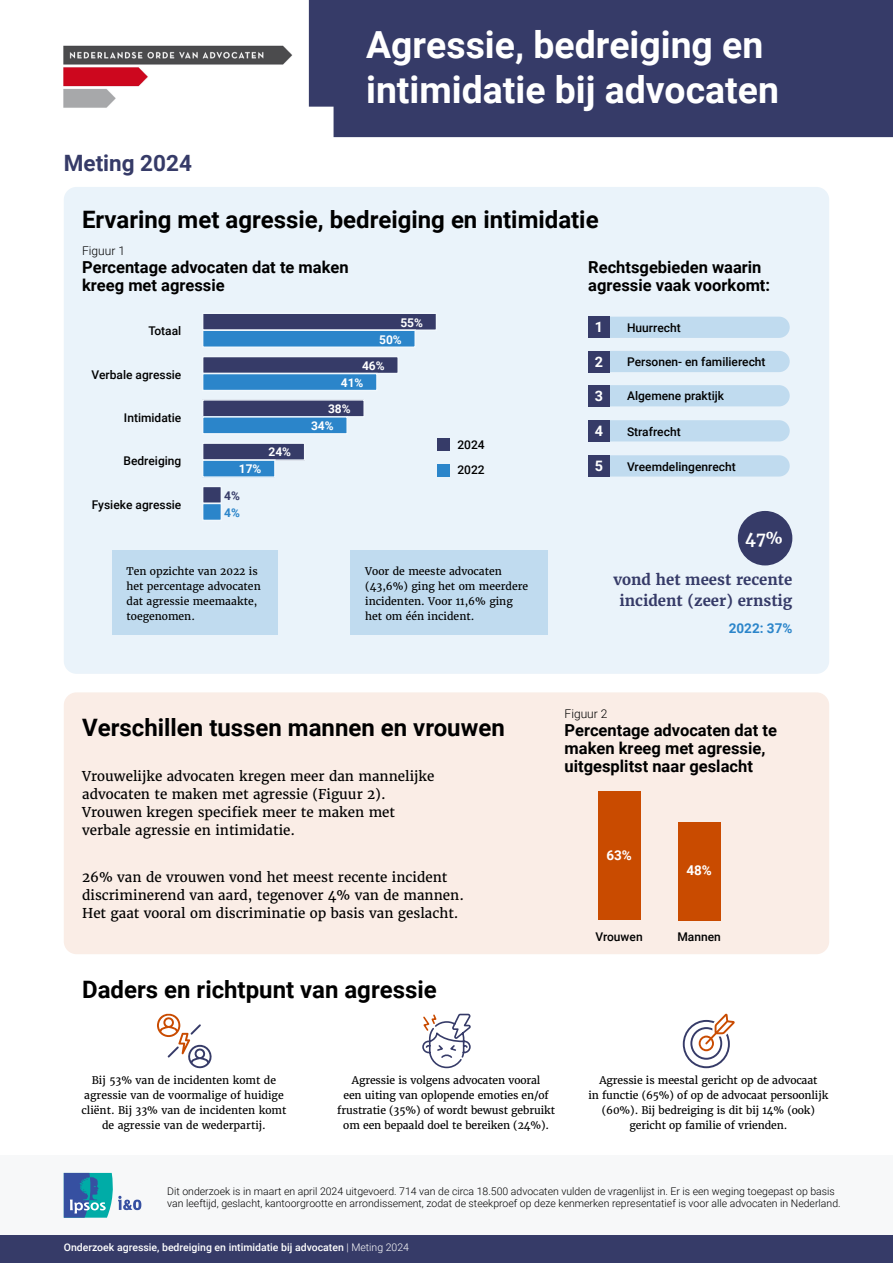
<style>
.page{position:relative;width:893px;height:1263px;background:#fff}
.page>*{position:absolute;margin:0;border:0;box-sizing:border-box;transform-origin:0 0}
.t1{font:700 37.35px/44.8px "Roboto";color:#fff}
.t2{font:700 24px "Roboto";color:#000}
.t3{font:700 22.5px "Roboto";color:#363b68}
.t4{font:700 16.5px/18px "Roboto";color:#000}
.t5{font:700 16.5px "Merriweather";color:#fff}
.t6{font:700 15px/21px "Merriweather";color:#363b68;text-align:center}
.t7{font:700 14.4px "Roboto";color:#fff}
.t8{font:13.5px/18px "Merriweather";color:#000}
.t9{font:700 13.5px "Roboto";color:#2b85ca}
.t10{font:700 13.5px "Roboto";color:#fff}
.t11{font:500 12px/25.7px "Roboto";color:#000}
.t12{font:700 12px/17px "Roboto";color:#fff}
.t13{font:300 12px "Roboto";color:#000}
.t14{font:700 12px "Roboto";color:#363b68}
.t15{font:700 12px "Roboto";color:#2b85ca}
.t16{font:10.5px/15px "Merriweather";color:#000;text-align:center}
.t17{font:300 10.5px/12.6px "Roboto";color:#000}
.t18{font:500 10.5px "Roboto";color:#fff}
.s1{font-weight:300}
</style>
<div class="page">
<div style="left:64px;top:692px;width:765px;height:262px;background:#faede6;border-radius:13px"></div>
<div style="left:64px;top:187px;width:765px;height:487px;background:#eaf3fa;border-radius:13px"></div>
<div style="left:0;top:1155px;width:893px;height:80px;background:#f7f8f9"></div>
<div style="left:600px;top:317px;width:190px;height:21px;background:#c0dbef;border-radius:11px"></div>
<div style="left:600px;top:351px;width:190px;height:21px;background:#c0dbef;border-radius:11px"></div>
<div style="left:600px;top:385px;width:190px;height:21px;background:#c0dbef;border-radius:11px"></div>
<div style="left:600px;top:420px;width:190px;height:21px;background:#c0dbef;border-radius:11px"></div>
<div style="left:600px;top:455px;width:190px;height:21px;background:#c0dbef;border-radius:11px"></div>
<div style="left:309px;top:0;width:584px;height:137px;background:#363b68"></div>
<img style="left:64px;top:45px;width:229px;height:63px">
<svg style="left:64px;top:1173px;width:77px;height:45px"></svg>
<div style="left:0;top:1235px;width:893px;height:28px;background:#363b68"></div>
<div style="left:598px;top:792px;width:42px;height:128px;background:#c94b00"></div>
<div style="left:678px;top:822px;width:42px;height:98px;background:#c94b00"></div>
<div style="left:203px;top:313px;width:233px;height:17px;background:#363b68"></div>
<div style="left:202px;top:312px;width:235px;height:19px;border:2px solid #f0f7fc"></div>
<div style="left:203px;top:330px;width:212px;height:17px;background:#2b85ca"></div>
<div style="left:202px;top:329px;width:214px;height:19px;border:2px solid #f0f7fc"></div>
<div style="left:203px;top:356px;width:195px;height:18px;background:#363b68"></div>
<div style="left:202px;top:356px;width:197px;height:18px;border:2px solid #f0f7fc"></div>
<div style="left:203px;top:374px;width:174px;height:17px;background:#2b85ca"></div>
<div style="left:202px;top:373px;width:176px;height:18px;border:2px solid #f0f7fc"></div>
<div style="left:203px;top:400px;width:161px;height:17px;background:#363b68"></div>
<div style="left:202px;top:399px;width:163px;height:19px;border:2px solid #f0f7fc"></div>
<div style="left:203px;top:417px;width:144px;height:17px;background:#2b85ca"></div>
<div style="left:202px;top:416px;width:146px;height:19px;border:2px solid #f0f7fc"></div>
<div style="left:203px;top:443px;width:102px;height:17px;background:#363b68"></div>
<div style="left:202px;top:442px;width:103px;height:19px;border:2px solid #f0f7fc"></div>
<div style="left:203px;top:460px;width:72px;height:17px;background:#2b85ca"></div>
<div style="left:202px;top:459px;width:74px;height:19px;border:2px solid #f0f7fc"></div>
<div style="left:202px;top:486px;width:20px;height:18px;background:#363b68;border:2px solid #f0f7fc"></div>
<div style="left:202px;top:503px;width:20px;height:18px;background:#2b85ca;border:2px solid #f0f7fc"></div>
<div style="left:112px;top:550px;width:165px;height:85px;background:#c0dbef"></div>
<div style="left:351px;top:550px;width:197px;height:85px;background:#c0dbef"></div>
<div style="left:437px;top:438px;width:13px;height:13px;background:#363b68"></div>
<div style="left:437px;top:464px;width:13px;height:12px;background:#2b85ca"></div>
<div style="left:738px;top:511px;width:54px;height:54px;background:#363b68;border-radius:50%"></div>
<div style="left:588px;top:317px;width:21px;height:21px;background:#363b68"></div>
<div style="left:588px;top:351px;width:21px;height:21px;background:#363b68"></div>
<div style="left:588px;top:385px;width:21px;height:21px;background:#363b68"></div>
<div style="left:588px;top:420px;width:21px;height:21px;background:#363b68"></div>
<div style="left:588px;top:455px;width:21px;height:21px;background:#363b68"></div>
<svg style="left:157px;top:1013px;width:55px;height:56px"></svg>
<svg style="left:422px;top:1013px;width:49px;height:56px"></svg>
<svg style="left:683px;top:1014px;width:52px;height:54px"></svg>
<h3 class="t3" style="left:64px;top:147px;width:130px">Meting 2024</h3>
<h1 class="t1" style="left:366px;top:21px;width:414px">Agressie, bedreiging en intimidatie bij advocaten</h1>
<h2 class="t2" style="left:82px;top:203px;width:518px">Ervaring met agressie, bedreiging en intimidatie</h2>
<p class="t13" style="left:82px;top:243px;width:44px">Figuur 1</p>
<h3 class="t4" style="left:82px;top:258px;width:268px">Percentage advocaten dat te maken kreeg met agressie</h3>
<p class="t11" style="left:148px;top:318px;width:34px">Totaal</p>
<p class="t12" style="left:379px;top:313px;width:45px;text-indent:21px">55%<br>50%</p>
<p class="t11" style="left:91px;top:361px;width:92px">Verbale agressie</p>
<p class="t12" style="left:341px;top:357px;width:45px;text-indent:21px">46%<br>41%</p>
<p class="t11" style="left:124px;top:404px;width:59px">Intimidatie</p>
<p class="t12" style="left:311px;top:400px;width:41px;text-indent:17px">38%<br>34%</p>
<p class="t11" style="left:124px;top:448px;width:59px">Bedreiging</p>
<p class="t12" style="left:269px;top:443px;width:24px">24%</p>
<p class="t12" style="left:239px;top:460px;width:24px">17%</p>
<p class="t11" style="left:92px;top:491px;width:91px">Fysieke agressie</p>
<p class="t14" style="left:224px;top:487px;width:17px">4%</p>
<p class="t15" style="left:224px;top:504px;width:17px">4%</p>
<p class="t11" style="left:457px;top:431px;width:29px">2024<br>2022</p>
<p class="t16" style="left:127px;top:564px;width:136px;text-align:left">Ten opzichte van 2022 is het percentage advocaten dat agressie meemaakte, toegenomen.</p>
<p class="t16" style="left:365px;top:564px;width:164px;text-align:left">Voor de meeste advocaten (43,6%) ging het om meerdere incidenten. Voor 11,6% ging het om één incident.</p>
<h2 class="t2" style="left:82px;top:711px;width:424px">Verschillen tussen mannen en vrouwen</h2>
<p class="t8" style="left:82px;top:767px;width:354px">Vrouwelijke advocaten kregen meer dan mannelijke advocaten te maken met agressie (Figuur 2).<br>Vrouwen kregen specifiek meer te maken met verbale agressie en intimidatie.</p>
<p class="t8" style="left:82px;top:868px;width:383px">26% van de vrouwen vond het meest recente incident discriminerend van aard, tegenover 4% van de mannen.<br>Het gaat vooral om discriminatie op basis van geslacht.</p>
<h2 class="t2" style="left:82px;top:972px;width:356px">Daders en richtpunt van agressie</h2>
<h3 class="t4" style="left:588px;top:258px;width:183px">Rechtsgebieden waarin agressie vaak voorkomt:</h3>
<h3 class="t7" style="left:595px;top:317px;width:10px">1</h3>
<h3 class="t7" style="left:595px;top:351px;width:10px">2</h3>
<h3 class="t7" style="left:595px;top:386px;width:10px">3</h3>
<h3 class="t7" style="left:595px;top:421px;width:10px">4</h3>
<h3 class="t7" style="left:595px;top:456px;width:10px">5</h3>
<p class="t11" style="left:627px;top:314px;width:55px">Huurrecht</p>
<p class="t11" style="left:627px;top:349px;width:140px">Personen- en familierecht</p>
<p class="t11" style="left:627px;top:383px;width:99px">Algemene praktijk</p>
<p class="t11" style="left:627px;top:418px;width:55px">Strafrecht</p>
<p class="t11" style="left:627px;top:453px;width:110px">Vreemdelingenrecht</p>
<h3 class="t5" style="left:745px;top:527px;width:39px">47%</h3>
<h3 class="t6" style="left:613px;top:569px;width:181px">vond het meest recente incident (zeer) ernstig</h3>
<p class="t9" style="left:729px;top:618px;width:65px">2022: 37%</p>
<p class="t13" style="left:565px;top:705px;width:44px">Figuur 2</p>
<h3 class="t4" style="left:565px;top:720px;width:214px">Percentage advocaten dat te maken kreeg met agressie, uitgesplitst naar geslacht</h3>
<p class="t10" style="left:606px;top:846px;width:27px">63%</p>
<p class="t10" style="left:686px;top:861px;width:27px">48%</p>
<p class="t11" style="left:596px;top:924px;width:49px">Vrouwen</p>
<p class="t11" style="left:677px;top:924px;width:45px">Mannen</p>
<p class="t16" style="left:82px;top:1072px;width:206px">Bij 53% van de incidenten komt de agressie van de voormalige of huidige cliënt. Bij 33% van de incidenten komt de agressie van de wederpartij.</p>
<p class="t16" style="left:337px;top:1072px;width:219px">Agressie is volgens advocaten vooral<br>een uiting van oplopende emoties en/of frustratie (35%) of wordt bewust gebruikt om een bepaald doel te bereiken (24%).</p>
<p class="t16" style="left:588px;top:1072px;width:241px">Agressie is meestal gericht op de advocaat<br>in functie (65%) of op de advocaat persoonlijk (60%). Bij bedreiging is dit bij 14% (ook) gericht op familie of vrienden.</p>
<p class="t17" style="left:167px;top:1184px;width:675px">Dit onderzoek is in maart en april 2024 uitgevoerd. 714 van de circa 18.500 advocaten vulden de vragenlijst in. Er is een weging toegepast op basis van leeftijd, geslacht, kantoorgrootte en arrondissement, zodat de steekproef op deze kenmerken representatief is voor alle advocaten in Nederland.</p>
<p class="t18" style="left:64px;top:1240px;width:347px">Onderzoek agressie, bedreiging en intimidatie bij advocaten <span class="s1">| Meting 2024</span></p>
</div>
